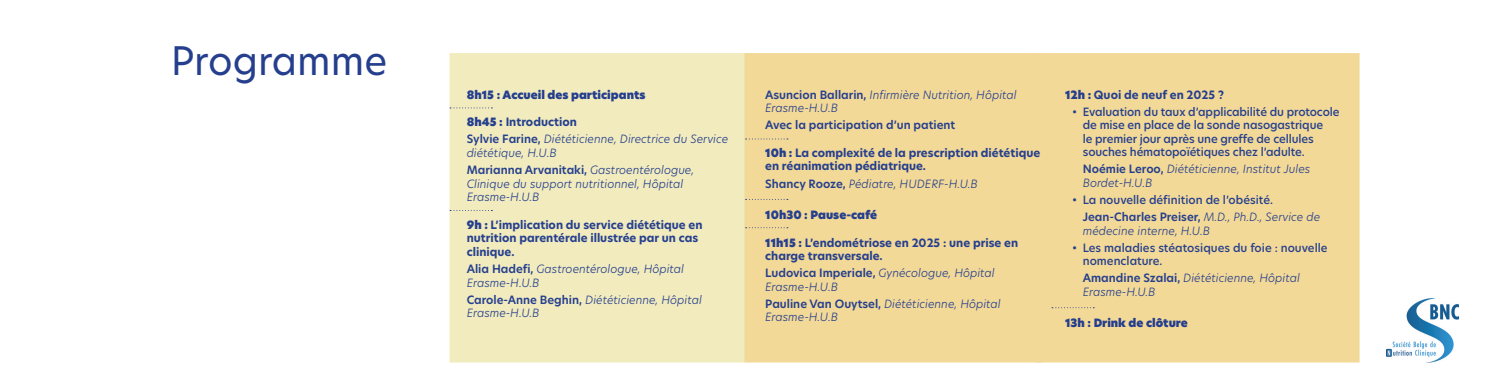
<style>
.page{position:relative;width:1489px;height:373px;background:#fff}
.page>*{position:absolute;margin:0;border:0;box-sizing:border-box;transform-origin:0 0}
.t1{font:38.62px "New Hero";color:#253f8e}
.t2{font:italic 300 11.25px/13.5px "New Hero";color:#253f8e}
.t3{font:500 11.25px/13.5px "New Hero";letter-spacing:-.01em;color:#253f8e}
.t4{font:700 11.25px/13.5px "New Hero";color:#253f8e}
.t5{font:11.25px "New Hero Super";color:#253f8e}
.t6{font:600 11.25px "New Hero";color:#253f8e}
.s1{font-family:"New Hero Super";font-weight:400;font-style:normal}
.s2{font-weight:700;font-style:normal}
.s3{font-weight:600;font-style:normal}
.s4{font-family:"New Hero Super";font-weight:400}
.s5{font-weight:300}
.s6{font-weight:600}
.s7{font-weight:300;font-style:italic}
</style>
<div class="page">
<div style="left:449px;top:53px;width:295px;height:309px;background:#f1ebbd"></div>
<svg style="left:450px;top:107px;width:42px;height:1px"></svg>
<svg style="left:450px;top:209px;width:42px;height:1px"></svg>
<div style="left:744px;top:53px;width:292px;height:309px;background:#f3d997"></div>
<div style="left:1036px;top:53px;width:323px;height:309px;background:#f3d997"></div>
<svg style="left:745px;top:198px;width:42px;height:1px"></svg>
<svg style="left:745px;top:138px;width:42px;height:1px"></svg>
<svg style="left:745px;top:227px;width:42px;height:1px"></svg>
<svg style="left:1051px;top:306px;width:43px;height:1px"></svg>
<img style="left:1386px;top:298px;width:71px;height:64px">
<h1 class="t1" style="left:171px;top:34px;width:218px">Programme</h1>
<p class="t5" style="left:466px;top:86px;width:180px">8h15 : Accueil des participants</p>
<p class="t2" style="left:466px;top:113px;width:263px;line-height:17px"><span class="s1">8h45 :</span> <span class="s2">Introduction<br></span><span class="s3">Sylvie Farine,</span> Diététicienne, Directrice du Service</p>
<p class="t2" style="left:466px;top:144px;width:229px;line-height:17px">diététique, H.U.B<br><span class="s3">Marianna Arvanitaki,</span> Gastroentérologue,</p>
<p class="t2" style="left:466px;top:176px;width:218px">Clinique du support nutritionnel, Hôpital<br>Erasme-H.U.B</p>
<p class="t4" style="left:466px;top:217px;width:237px"><span class="s4">9h :</span> L’implication du service diététique en nutrition parentérale illustrée par un cas clinique.</p>
<p class="t2" style="left:466px;top:261px;width:219px"><span class="s3">Alia Hadefi,</span> Gastroentérologue, Hôpital<br>Erasme-H.U.B</p>
<p class="t2" style="left:466px;top:292px;width:237px"><span class="s3">Carole-Anne Beghin,</span> Diététicienne, Hôpital<br>Erasme-H.U.B</p>
<p class="t2" style="left:765px;top:87px;width:253px"><span class="s3">Asuncion Ballarin,</span> Infirmière Nutrition, Hôpital<br>Erasme-H.U.B</p>
<p class="t6" style="left:765px;top:117px;width:192px">Avec la participation d’un patient</p>
<p class="t4" style="left:765px;top:146px;width:276px"><span class="s4">10h :</span> La complexité de la prescription diététique en réanimation pédiatrique.</p>
<p class="t2" style="left:765px;top:176px;width:214px"><span class="s3">Shancy Rooze,</span> Pédiatre, HUDERF-H.U.B</p>
<p class="t5" style="left:765px;top:206px;width:113px">10h30 : Pause-café</p>
<p class="t4" style="left:765px;top:235px;width:254px"><span class="s4">11h15 :</span> L’endométriose en 2025 : une prise en charge transversale.</p>
<p class="t2" style="left:765px;top:265px;width:231px"><span class="s3">Ludovica Imperiale,</span> Gynécologue, Hôpital<br>Erasme-H.U.B</p>
<p class="t2" style="left:765px;top:296px;width:237px"><span class="s3">Pauline Van Ouytsel,</span> Diététicienne, Hôpital<br>Erasme-H.U.B</p>
<p class="t4" style="left:1064px;top:87px;width:160px"><span class="s4">12h :</span> Quoi de neuf en 2025 ?</p>
<p class="t3" style="left:1082px;top:104px;width:258px;text-indent:-11px"><span class="s5">•</span> Evaluation du taux d’applicabilité du protocole de mise en place de la sonde nasogastrique<br>le premier jour après une greffe de cellules souches hématopoïétiques chez l’adulte.</p>
<p class="t2" style="left:1082px;top:162px;width:229px"><span class="s3">Noémie Leroo,</span> Diététicienne, Institut Jules<br>Bordet-H.U.B</p>
<p class="t3" style="left:1082px;top:191px;width:239px;line-height:17px;text-indent:-11px"><span class="s5">•</span> La nouvelle définition de l’obésité.<br><span class="s6">Jean-Charles Preiser,</span> <span class="s7">M.D., Ph.D., Service de</span></p>
<p class="t2" style="left:1082px;top:223px;width:129px">médecine interne, H.U.B</p>
<p class="t3" style="left:1082px;top:240px;width:246px;text-indent:-11px"><span class="s5">•</span> Les maladies stéatosiques du foie : nouvelle nomenclature.</p>
<p class="t2" style="left:1082px;top:270px;width:218px"><span class="s3">Amandine Szalai,</span> Diététicienne, Hôpital<br>Erasme-H.U.B</p>
<p class="t5" style="left:1064px;top:314px;width:124px">13h : Drink de clôture</p>
</div>
